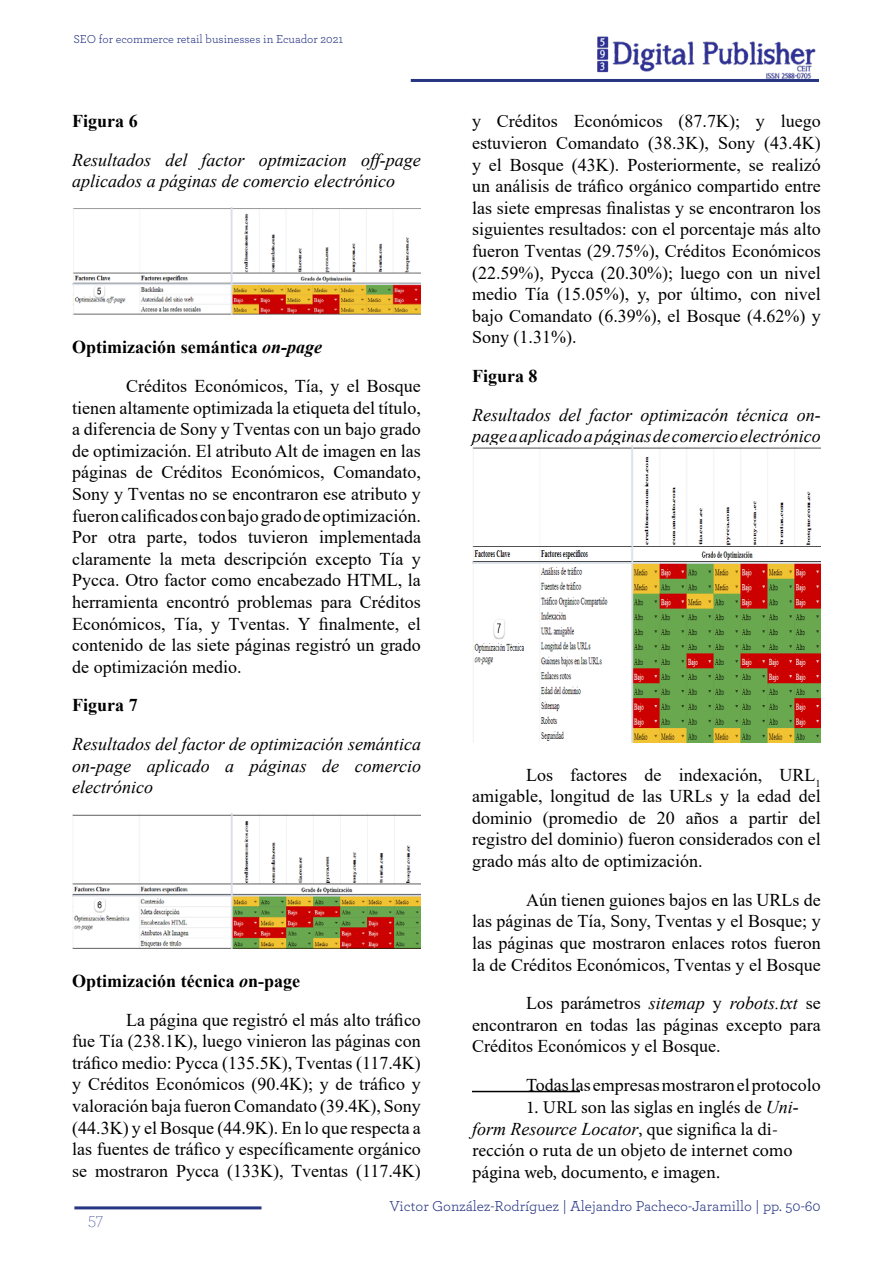
<style>
.page{position:relative;width:893px;height:1263px;background:#fff}
.page>*{position:absolute;margin:0;border:0;box-sizing:border-box;transform-origin:0 0}
.t1{font:18px/21.6px "Times New Roman";color:#000;text-align:justify}
.t2{font:italic 18px/21.6px "Times New Roman";color:#000}
.t3{font:18px/21.6px "Minion Pro";color:#000}
.t4{font:700 18px "Times New Roman";color:#000}
.t5{font:200 18px "Archer";color:#283583}
.t6{font:15px "Archer";color:#283583}
.t7{font:12px "Archer";color:#283583}
.s1{font-weight:700}
.s2{font-weight:700;font-style:italic}
.s3{font-style:italic}
.s4{font-family:"Times New Roman";font-style:italic}
.s5{font-family:"Minion Pro";font-style:normal}
</style>
<div class="page">
<hr style="left:411px;top:79px;width:408px;height:3px;background:#283583">
<img style="left:597px;top:36px;width:219px;height:43px">
<hr style="left:74px;top:1206px;width:187px;height:3px;background:#283583">
<img style="left:72px;top:208px;width:349px;height:107px">
<img style="left:72px;top:814px;width:349px;height:134px">
<img style="left:472px;top:446px;width:349px;height:296px">
<hr style="left:472px;top:1091px;width:108px;height:1px;background:#000">
<p class="t7" style="left:73px;top:31px;width:271px">SEO for ecommerce retail businesses in Ecuador 2021</p>
<p class="t4" style="left:72px;top:108px;width:67px">Figura 6</p>
<p class="t2" style="left:72px;top:148px;width:350px">Resultados del factor optmizacion off-page aplicados a páginas de comercio electrónico</p>
<p class="t1" style="left:126px;top:327px;width:296px;line-height:38.5px;text-indent:-54px"><span class="s1">Optimización semántica</span> <span class="s2">on-page<br></span>Créditos Económicos, Tía, y el Bosque</p>
<p class="t1" style="left:72px;top:396px;width:350px">tienen altamente optimizada la etiqueta del título, a diferencia de Sony y Tventas con un bajo grado de optimización. El atributo Alt de imagen en las páginas de Créditos Económicos, Comandato, Sony y Tventas no se encontraron ese atributo y fueron calificados con bajo grado de optimización.<br>Por otra parte, todos tuvieron implementada claramente la meta descripción excepto Tía y Pycca. Otro factor como encabezado HTML, la herramienta encontró problemas para Créditos Económicos, Tía, y Tventas. Y finalmente, el contenido de las siete páginas registró un grado de optimización medio.</p>
<p class="t4" style="left:72px;top:692px;width:67px">Figura 7</p>
<p class="t2" style="left:72px;top:733px;width:350px;text-align:justify">Resultados del factor de optimización semántica on-page aplicado a páginas de comercio electrónico</p>
<p class="t1" style="left:126px;top:961px;width:296px;line-height:38.5px;text-indent:-54px"><span class="s1">Optimización técnica</span> <span class="s2">o</span><span class="s1">n-page<br></span>La página que registró el más alto tráfico</p>
<p class="t1" style="left:72px;top:1030px;width:350px">fue Tía (238.1K), luego vinieron las páginas con tráfico medio: Pycca (135.5K), Tventas (117.4K) y Créditos Económicos (90.4K); y de tráfico y valoración baja fueron Comandato (39.4K), Sony (44.3K) y el Bosque (44.9K). En lo que respecta a las fuentes de tráfico y específicamente orgánico se mostraron Pycca (133K), Tventas (117.4K)</p>
<p class="t1" style="left:472px;top:110px;width:350px">y Créditos Económicos (87.7K); y luego estuvieron Comandato (38.3K), Sony (43.4K) y el Bosque (43K). Posteriormente, se realizó un análisis de tráfico orgánico compartido entre las siete empresas finalistas y se encontraron los siguientes resultados: con el porcentaje más alto fueron Tventas (29.75%), Créditos Económicos (22.59%), Pycca (20.30%); luego con un nivel medio Tía (15.05%), y, por último, con nivel bajo Comandato (6.39%), el Bosque (4.62%) y Sony (1.31%).</p>
<p class="t4" style="left:472px;top:363px;width:67px">Figura 8</p>
<p class="t2" style="left:472px;top:403px;width:350px">Resultados del factor optimizacón técnica on&shy;page a aplicado a páginas de comercio electrónico</p>
<p class="t1" style="left:472px;top:763px;width:350px;text-indent:54px">Los factores de indexación, URL<sub>1 </sub>amigable, longitud de las URLs y la edad del dominio (promedio de 20 años a partir del registro del dominio) fueron considerados con el grado más alto de optimización.</p>
<p class="t1" style="left:472px;top:888px;width:350px;text-indent:54px">Aún tienen guiones bajos en las URLs de las páginas de Tía, Sony, Tventas y el Bosque; y las páginas que mostraron enlaces rotos fueron la de Créditos Económicos, Tventas y el Bosque</p>
<p class="t1" style="left:472px;top:992px;width:350px;text-indent:54px">Los parámetros <span class="s3">sitemap</span> y <span class="s3">robots.txt</span> se encontraron en todas las páginas excepto para Créditos Económicos y el Bosque.</p>
<p class="t1" style="left:526px;top:1073px;width:296px">Todas las empresas mostraron el protocolo</p>
<p class="t3" style="left:526px;top:1097px;width:274px">1. URL son las siglas en inglés de <span class="s4">Uni-</span></p>
<p class="t2" style="left:472px;top:1117px;width:308px">form Resource Locator<span class="s5">, que significa la di-</span></p>
<p class="t3" style="left:472px;top:1140px;width:322px">rección o ruta de un objeto de internet como página web, documento, e imagen.</p>
<p class="t5" style="left:88px;top:1208px;width:17px">57</p>
<p class="t6" style="left:389px;top:1195px;width:433px">Victor González-Rodríguez | Alejandro Pacheco-Jaramillo | pp. 50-60</p>
</div>
